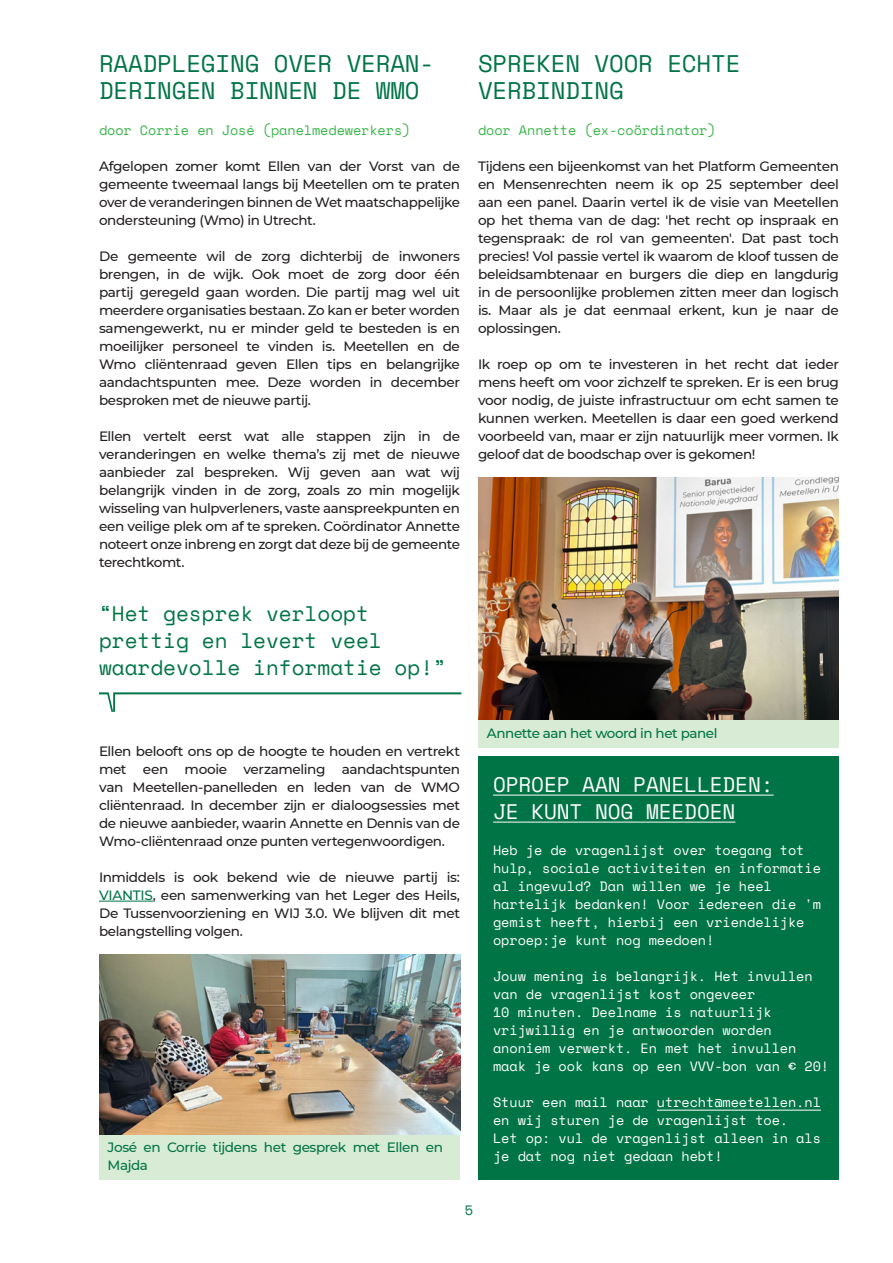
<style>
.page{position:relative;width:893px;height:1263px;background:#fff}
.page>*{position:absolute;margin:0;border:0;box-sizing:border-box;transform-origin:0 0}
.t1{font:24px/27px "Space Mono";letter-spacing:-.005em;color:#017446}
.t2{font:21px/27px "Space Mono";color:#017446}
.H1_Colofon{font:21px "Space Mono";letter-spacing:-.005em;color:#fff}
.Copy{font:500 13.5px/18px "Montserrat";letter-spacing:-.03em;color:#231f20;text-align:justify}
.Credits{font:13.5px/18px "Space Mono";letter-spacing:-.005em;color:#fff}
.Copy-2{font:500 13.5px/18px "Montserrat";letter-spacing:-.03em;color:#017446}
.Credits-2{font:13.5px "Space Mono";letter-spacing:-.005em;color:#3ab54a}
.t3{font:13.5px "Space Mono";color:#017446}
.s1{color:#017446}
</style>
<div class="page">
<hr style="left:99px;top:901px;width:54px;height:1px;background:#017446">
<svg style="left:99px;top:692px;width:362px;height:20px"></svg>
<div style="left:99px;top:1134px;width:361px;height:45px;background:#d8ebd4"></div>
<img style="left:99px;top:954px;width:361px;height:180px">
<img style="left:478px;top:477px;width:361px;height:243px">
<div style="left:478px;top:720px;width:361px;height:27px;background:#d8ebd4"></div>
<div style="left:478px;top:756px;width:361px;height:423px;background:#017446"></div>
<hr style="left:493px;top:795px;width:281px;height:1px;background:#fff">
<hr style="left:493px;top:822px;width:242px;height:1px;background:#fff">
<hr style="left:657px;top:1110px;width:164px;height:1px;background:#fff">
<h1 class="t1" style="left:99px;top:49px;width:337px">RAADPLEGING OVER VERAN-<br>DERINGEN BINNEN DE WMO</h1>
<p class="Credits-2" style="left:99px;top:120px;width:313px">door Corrie en José (panelmedewerkers)</p>
<p class="Copy" style="left:99px;top:157px;width:362px">Afgelopen zomer komt Ellen van der Vorst van de gemeente tweemaal langs bij Meetellen om te praten over de veranderingen binnen de Wet maatschappelijke ondersteuning (Wmo) in Utrecht.</p>
<p class="Copy" style="left:99px;top:247px;width:362px">De gemeente wil de zorg dichterbij de inwoners brengen, in de wijk. Ook moet de zorg door één partij geregeld gaan worden. Die partij mag wel uit meerdere organisaties bestaan. Zo kan er beter worden samengewerkt, nu er minder geld te besteden is en moeilijker personeel te vinden is. Meetellen en de Wmo cliëntenraad geven Ellen tips en belangrijke aandachtspunten mee. Deze worden in december besproken met de nieuwe partij.</p>
<p class="Copy" style="left:99px;top:427px;width:362px">Ellen vertelt eerst wat alle stappen zijn in de veranderingen en welke thema’s zij met de nieuwe aanbieder zal bespreken. Wij geven aan wat wij belangrijk vinden in de zorg, zoals zo min mogelijk wisseling van hulpverleners, vaste aanspreekpunten en een veilige plek om af te spreken. Coördinator Annette noteert onze inbreng en zorgt dat deze bij de gemeente terechtkomt.</p>
<p class="t2" style="left:99px;top:599px;width:349px">“Het gesprek verloopt prettig en levert veel waardevolle informatie op!”</p>
<h1 class="t1" style="left:478px;top:49px;width:264px">SPREKEN VOOR ECHTE<br>VERBINDING</h1>
<p class="Credits-2" style="left:478px;top:120px;width:239px">door Annette (ex-coördinator)</p>
<p class="Copy" style="left:478px;top:157px;width:362px">Tijdens een bijeenkomst van het Platform Gemeenten en Mensenrechten neem ik op 25 september deel aan een panel. Daarin vertel ik de visie van Meetellen op het thema van de dag: 'het recht op inspraak en tegenspraak: de rol van gemeenten'. Dat past toch precies! Vol passie vertel ik waarom de kloof tussen de beleidsambtenaar en burgers die diep en langdurig in de persoonlijke problemen zitten meer dan logisch is. Maar als je dat eenmaal erkent, kun je naar de oplossingen.</p>
<p class="Copy" style="left:478px;top:355px;width:362px">Ik roep op om te investeren in het recht dat ieder mens heeft om voor zichzelf te spreken. Er is een brug voor nodig, de juiste infrastructuur om echt samen te kunnen werken. Meetellen is daar een goed werkend voorbeeld van, maar er zijn natuurlijk meer vormen. Ik geloof dat de boodschap over is gekomen!</p>
<p class="Copy" style="left:99px;top:742px;width:362px">Ellen belooft ons op de hoogte te houden en vertrekt met een mooie verzameling aandachtspunten van Meetellen-panelleden en leden van de WMO cliëntenraad. In december zijn er dialoogsessies met de nieuwe aanbieder, waarin Annette en Dennis van de Wmo-cliëntenraad onze punten vertegenwoordigen.</p>
<p class="Copy" style="left:99px;top:868px;width:362px">Inmiddels is ook bekend wie de nieuwe partij is:<br><span class="s1">VIANTIS</span>, een samenwerking van het Leger des Heils, De Tussenvoorziening en WIJ 3.0. We blijven dit met belangstelling volgen.</p>
<p class="Copy-2" style="left:108px;top:1138px;width:337px">José en Corrie tijdens het gesprek met Ellen en<br>Majda</p>
<p class="Copy-2" style="left:487px;top:724px;width:232px">Annette aan het woord in het panel</p>
<p class="H1_Colofon" style="left:493px;top:769px;width:282px">OPROEP AAN PANELLEDEN:</p>
<p class="H1_Colofon" style="left:493px;top:796px;width:244px">JE KUNT NOG MEEDOEN</p>
<p class="Credits" style="left:493px;top:841px;width:329px">Heb je de vragenlijst over toegang tot hulp, sociale activiteiten en informatie al ingevuld? Dan willen we je heel hartelijk bedanken! Voor iedereen die 'm gemist heeft, hierbij een vriendelijke oproep:je kunt nog meedoen!</p>
<p class="Credits" style="left:493px;top:967px;width:338px">Jouw mening is belangrijk. Het invullen van de vragenlijst kost ongeveer<br>10 minuten. Deelname is natuurlijk vrijwillig en je antwoorden worden anoniem verwerkt. En met het invullen maak je ook kans op een VVV-bon van € 20!</p>
<p class="Credits" style="left:493px;top:1093px;width:329px">Stuur een mail naar utrecht@meetellen.nl en wij sturen je de vragenlijst toe.</p>
<p class="Credits" style="left:493px;top:1129px;width:329px">Let op: vul de vragenlijst alleen in als je dat nog niet gedaan hebt!</p>
<p class="t3" style="left:465px;top:1200px;width:10px">5</p>
</div>
